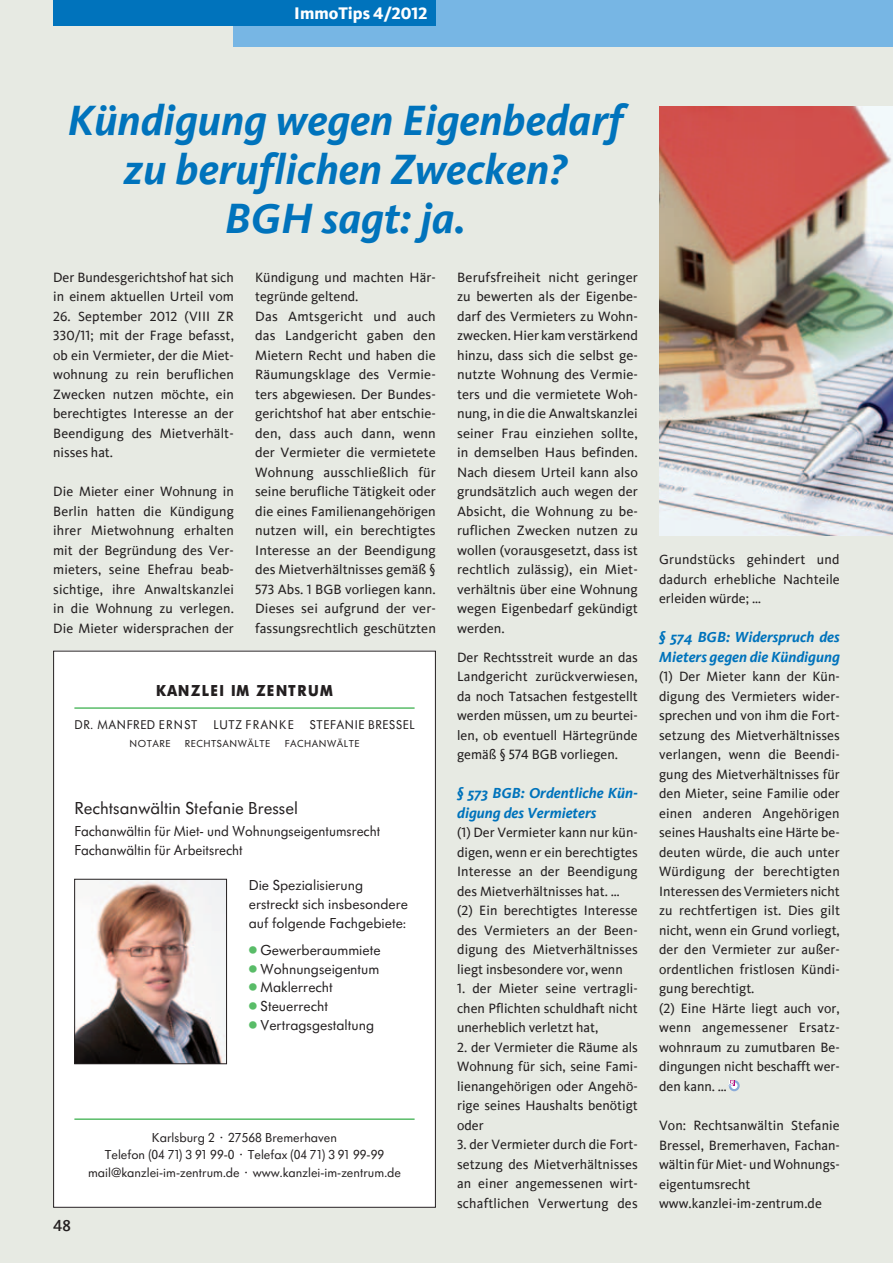
<style>
.page{position:relative;width:893px;height:1263px;background:#e7eae3}
.page>*{position:absolute;margin:0;border:0;box-sizing:border-box;transform-origin:0 0}
.t1{font:italic 700 43.5px/48.8px "Kievit";color:#0073bc;text-align:center}
.t2{font:18px "Futu Buch";color:#231f20}
.t3{font:800 17.25px "Kievit";color:#fff}
.t4{font:700 16.5px "Futu";letter-spacing:.1em;color:#231f20;scale:.9 1}
.t5{font:16.5px "Kievit Medium SC";color:#231f20}
.t6{font:15px/18.8px "Futu Buch";color:#231f20}
.t7{font:italic 700 15px/19.5px "Kievit";color:#0073bc}
.t8{font:15px/18.8px "Futu Buch";color:#231f20;scale:.96 1}
.t9{font:13.8px/19.5px "Kievit Book Ziff";letter-spacing:.005em;color:#231f20;text-align:justify}
.t10{font:13.5px/17.2px "Futu Buch";color:#231f20;text-align:center}
.t11{font:13.2px "Futu Buch";letter-spacing:.05em;color:#231f20;scale:.95 1}
.t12{font:10.5px "Futu Buch";letter-spacing:.05em;color:#231f20}
.s1{font-family:"Kievit Extrabold SC";font-weight:400}
.s2{font-family:"Universal Newswith Comm Pi";color:#59bc68}
</style>
<div class="page">
<svg style="left:728px;top:1080px;width:12px;height:11px"></svg>
<div style="left:54px;top:651px;width:381px;height:556px;background:#fff"></div>
<hr style="left:74px;top:707px;width:341px;height:2px;background:#59bc68">
<hr style="left:74px;top:1118px;width:341px;height:2px;background:#59bc68">
<img style="left:76px;top:881px;width:149px;height:181px">
<div style="left:74px;top:879px;width:153px;height:185px;border:1px solid #231f20"></div>
<div style="left:234px;top:0;width:659px;height:47px;background:#77b6e4"></div>
<div style="left:53px;top:0;width:383px;height:26px;background:#0073bc"></div>
<img style="left:659px;top:106px;width:234px;height:429px">
<p class="t3" style="left:294px;top:3px;width:135px">ImmoTips <span class="s1">4/2012</span></p>
<h1 class="t1" style="left:67px;top:96px;width:557px">Kündigung wegen Eigenbedarf zu beruflichen Zwecken?<br>BGH sagt: ja.</h1>
<p class="t9" style="left:255px;top:267px;width:182px;text-align:left">Kündigung und machten Här&shy;tegründe geltend.<br>Das Amtsgericht und auch das Landgericht gaben den<br>Mietern Recht und haben die<br>Räumungsklage des Vermie&shy;ters abgewiesen. Der Bundes&shy;gerichtshof hat aber entschie&shy;den, dass auch dann, wenn der Vermieter die vermietete<br>Wohnung ausschließlich für seine berufliche Tätigkeit oder die eines Familienangehörigen nutzen will, ein berechtigtes<br>Interesse an der Beendigung des Mietverhältnisses gemäß §<br>573 Abs. 1 BGB vorliegen kann.<br>Dieses sei aufgrund der ver&shy;fassungsrechtlich geschützten</p>
<p class="t9" style="left:457px;top:267px;width:182px">Berufsfreiheit nicht geringer zu bewerten als der Eigenbe&shy;darf des Vermieters zu Wohn&shy;zwecken. Hier kam verstärkend hinzu, dass sich die selbst ge&shy;nutzte Wohnung des Vermie&shy;ters und die vermietete Woh&shy;nung, in die die Anwaltskanzlei seiner Frau einziehen sollte, in demselben Haus befinden.<br>Nach diesem Urteil kann also grundsätzlich auch wegen der Absicht, die Wohnung zu be&shy;ruflichen Zwecken nutzen zu wollen (vorausgesetzt, dass ist rechtlich zulässig), ein Miet&shy;verhältnis über eine Wohnung wegen Eigenbedarf gekündigt werden.</p>
<p class="t9" style="left:457px;top:648px;width:182px">Der Rechtsstreit wurde an das Landgericht zurückverwiesen, da noch Tatsachen festgestellt werden müssen, um zu beurtei&shy;len, ob eventuell Härtegründe gemäß § 574 BGB vorliegen.</p>
<p class="t7" style="left:457px;top:784px;width:182px">§ 573 BGB: Ordentliche Kün&shy;digung des Vermieters</p>
<p class="t9" style="left:457px;top:823px;width:182px;text-align:left">(1) Der Vermieter kann nur kün&shy;digen, wenn er ein berechtigtes<br>Interesse an der Beendigung des Mietverhältnisses hat. … (2) Ein berechtigtes Interesse des Vermieters an der Been&shy;digung des Mietverhältnisses liegt insbesondere vor, wenn</p>
<p class="t9" style="left:457px;top:979px;width:182px">1. der Mieter seine vertragli&shy;chen Pflichten schuldhaft nicht unerheblich verletzt hat,</p>
<p class="t9" style="left:457px;top:1038px;width:182px">2. der Vermieter die Räume als Wohnung für sich, seine Fami&shy;lienangehörigen oder Angehö&shy;rige seines Haushalts benötigt oder</p>
<p class="t9" style="left:457px;top:1135px;width:182px">3. der Vermieter durch die Fort&shy;setzung des Mietverhältnisses an einer angemessenen wirt&shy;schaftlichen Verwertung des</p>
<p class="t9" style="left:53px;top:267px;width:182px">Der Bundesgerichtshof hat sich in einem aktuellen Urteil vom</p>
<p class="t9" style="left:53px;top:306px;width:182px">26. September 2012 (VIII ZR 330/11; mit der Frage befasst, ob ein Vermieter, der die Miet&shy;wohnung zu rein beruflichen Zwecken nutzen möchte, ein berechtigtes Interesse an der Beendigung des Mietverhält&shy;nisses hat.</p>
<p class="t9" style="left:53px;top:482px;width:182px">Die Mieter einer Wohnung in Berlin hatten die Kündigung ihrer Mietwohnung erhalten mit der Begründung des Ver&shy;mieters, seine Ehefrau beab&shy;sichtige, ihre Anwaltskanzlei in die Wohnung zu verlegen.<br>Die Mieter widersprachen der</p>
<p class="t4" style="left:156px;top:681px;width:198px">KANZLEI IM ZENTRUM</p>
<p class="t11" style="left:74px;top:717px;width:360px">DR. MANFRED ERNST LUTZ FRANKE STEFANIE BRESSEL</p>
<p class="t12" style="left:130px;top:737px;width:42px">NOTARE</p>
<p class="t12" style="left:185px;top:737px;width:87px">RECHTSANWÄLTE</p>
<p class="t12" style="left:285px;top:737px;width:76px">FACHANWÄLTE</p>
<h2 class="t2" style="left:74px;top:798px;width:225px">Rechtsanwältin Stefanie Bressel</h2>
<p class="t8" style="left:74px;top:822px;width:320px">Fachanwältin für Miet- und Wohnungseigentumsrecht<br>Fachanwältin für Arbeitsrecht</p>
<p class="t6" style="left:249px;top:876px;width:161px">Die Spezialisierung erstreckt sich insbesondere auf folgende Fachgebiete:</p>
<p class="t6" style="left:249px;top:941px;width:133px"><span class="s2">●</span> Gewerberaummiete</p>
<p class="t6" style="left:249px;top:959px;width:132px"><span class="s2">●</span> Wohnungseigentum</p>
<p class="t6" style="left:249px;top:978px;width:86px"><span class="s2">●</span> Maklerrecht</p>
<p class="t6" style="left:249px;top:997px;width:81px"><span class="s2">●</span> Steuerrecht</p>
<p class="t6" style="left:249px;top:1016px;width:127px"><span class="s2">●</span> Vertragsgestaltung</p>
<p class="t10" style="left:88px;top:1129px;width:314px">Karlsburg 2 · 27568 Bremerhaven<br>Telefon (04 71) 3 91 99-0 · Telefax (04 71) 3 91 99-99 mail@kanzlei-im-zentrum.de · www.kanzlei-im-zentrum.de</p>
<p class="t5" style="left:53px;top:1216px;width:19px">48</p>
<p class="t9" style="left:659px;top:550px;width:182px">Grundstücks gehindert und dadurch erhebliche Nachteile erleiden würde; …</p>
<p class="t7" style="left:659px;top:628px;width:182px">§ 574 BGB: Widerspruch des<br>Mieters gegen die Kündigung</p>
<p class="t9" style="left:659px;top:667px;width:182px;text-align:left">(1) Der Mieter kann der Kün&shy;digung des Vermieters wider&shy;sprechen und von ihm die Fort&shy;setzung des Mietverhältnisses verlangen, wenn die Beendi&shy;gung des Mietverhältnisses für den Mieter, seine Familie oder einen anderen Angehörigen seines Haushalts eine Härte be&shy;deuten würde, die auch unter<br>Würdigung der berechtigten<br>Interessen des Vermieters nicht zu rechtfertigen ist. Dies gilt nicht, wenn ein Grund vorliegt, der den Vermieter zur außer&shy;ordentlichen fristlosen Kündi&shy;gung berechtigt.<br>(2) Eine Härte liegt auch vor, wenn angemessener Ersatz&shy;wohnraum zu zumutbaren Be&shy;dingungen nicht beschafft wer&shy;den kann. …</p>
<p class="t9" style="left:659px;top:1116px;width:182px;text-align:left">Von: Rechtsanwältin Stefanie<br>Bressel, Bremerhaven, Fachan&shy;wältin für Miet- und Wohnungs&shy;eigentumsrecht www.kanzlei-im-zentrum.de</p>
</div>
